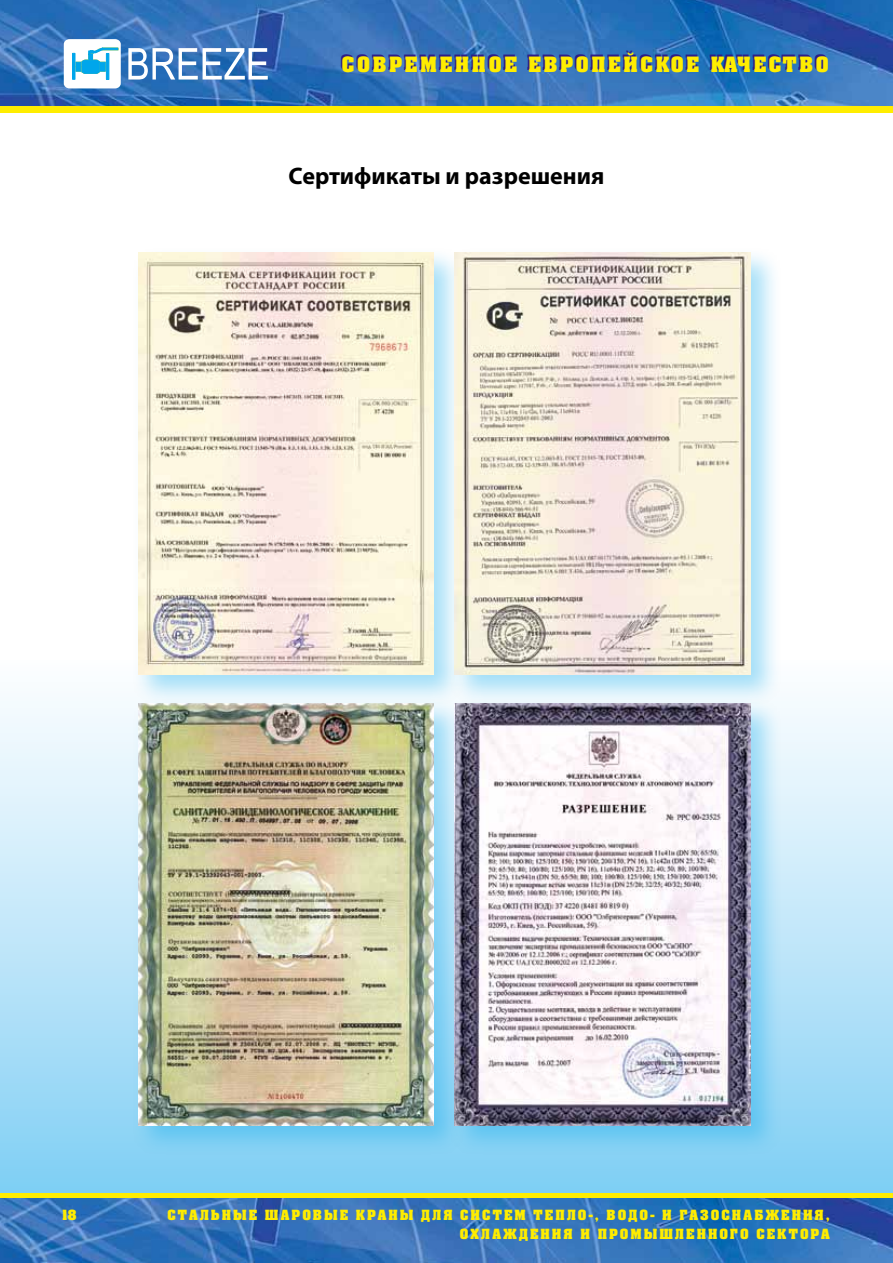
<style>
.page{position:relative;width:893px;height:1263px;background:#fff}
.page>*{position:absolute;margin:0;border:0;box-sizing:border-box;transform-origin:0 0}
.t1{font:700 24px "Myriad Pro";color:#000}
.t2{font:700 18px "AG Aalen";letter-spacing:.15em;color:#ffed00}
.t3{font:700 12px/19.5px "AG Aalen";letter-spacing:.175em;color:#ffed00;text-align:right}
.s1{color:#2e1d86}
</style>
<div class="page">
<img style="left:0;top:0;width:893px;height:106px">
<img style="left:0;top:1197px;width:893px;height:66px">
<div style="left:0;top:661px;width:893px;height:532px;background:linear-gradient(to bottom,#fff,#82cff4)"></div>
<div style="left:0;top:106px;width:893px;height:7px;background:#ffed00"></div>
<hr style="left:0;top:1193px;width:893px;height:4px;background:#ffed00">
<div style="left:64px;top:39px;width:57px;height:49px;background:#fff;border-radius:5px"></div>
<svg style="left:76px;top:47px;width:42px;height:27px"></svg>
<div style="left:72px;top:53px;width:3px;height:26px;border:1px solid #00a6eb"></div>
<div style="left:106px;top:53px;width:3px;height:27px;border:1px solid #00a6eb"></div>
<svg style="left:128px;top:48px;width:140px;height:32px"></svg>
<div style="left:131px;top:246px;width:333px;height:459px;background:#00a6eb;opacity:.35"></div>
<img style="left:138px;top:252px;width:296px;height:422px">
<div style="left:448px;top:246px;width:333px;height:459px;background:#00a6eb;opacity:.35"></div>
<img style="left:455px;top:252px;width:295px;height:422px">
<div style="left:131px;top:696px;width:333px;height:459px;background:#00a6eb;opacity:.35"></div>
<img style="left:138px;top:703px;width:296px;height:422px">
<div style="left:448px;top:696px;width:333px;height:459px;background:#00a6eb;opacity:.35"></div>
<img style="left:455px;top:703px;width:295px;height:422px">
<h2 class="t2" style="left:342px;top:52px;width:33px">С <span class="s1">ОЕЕН</span>ОВРЕМЕННОЕ</h2>
<h2 class="t2" style="left:527px;top:52px;width:18px"><span class="s1">Е</span>ЕВРОПЕ</h2>
<h2 class="t2" style="left:623px;top:52px;width:48px">ЙСКОЕ</h2>
<h2 class="t2" style="left:711px;top:52px;width:89px">КАЧЕСТВО</h2>
<h1 class="t1" style="left:289px;top:160px;width:317px">Сертификаты и разрешения</h1>
<p class="t3" style="left:62px;top:1205px;width:16px">18</p>
<p class="t3" style="left:167px;top:1205px;width:664px">Стальные шаровые краны для систем тепло-, водо- и газоснабжения, охлаждения и промышленного сектора</p>
</div>
